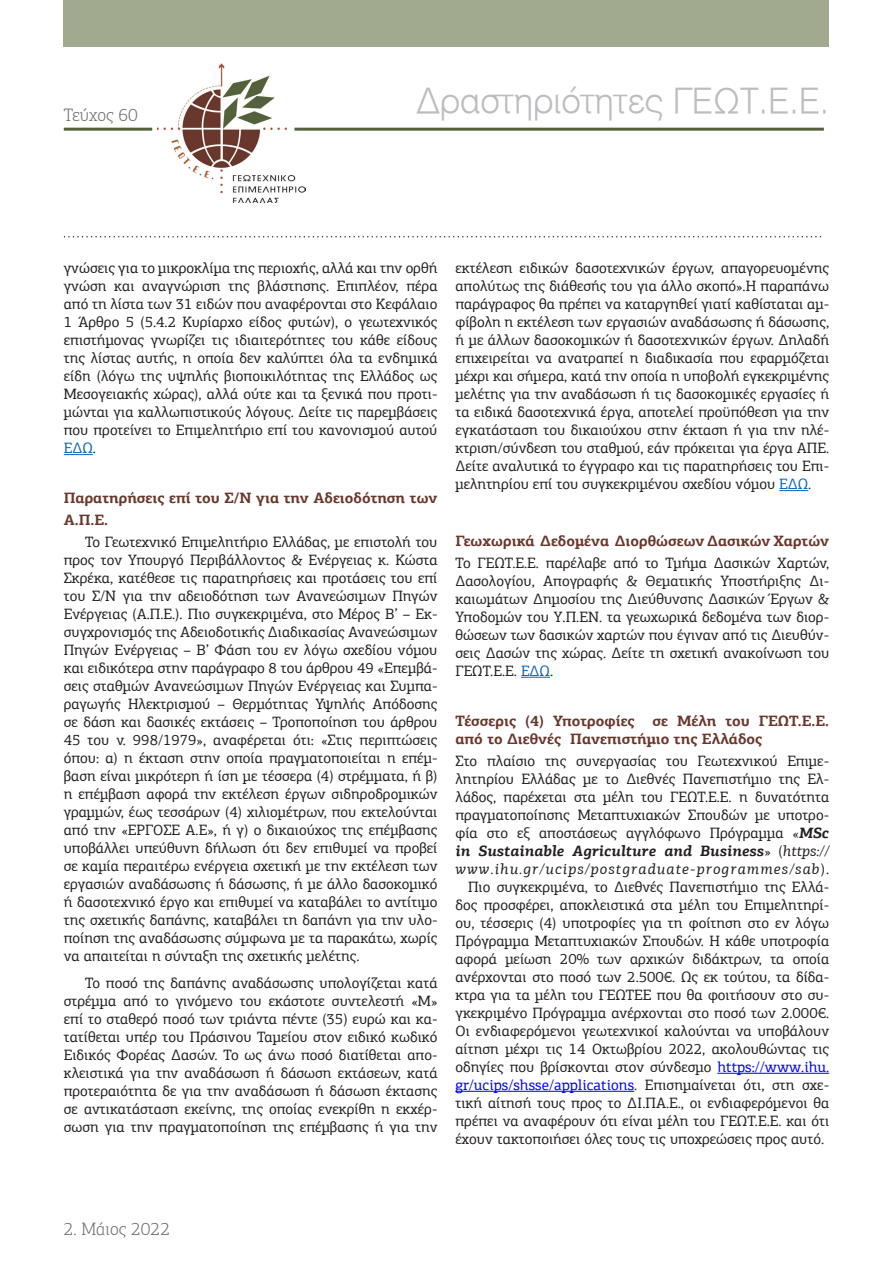
<style>
.page{position:relative;width:893px;height:1263px;background:#fff}
.page>*{position:absolute;margin:0;border:0;box-sizing:border-box;transform-origin:0 0}
.t1{font:34.5px "UN Helvetica Light Normal";color:#bcbdc0}
.t2{font:300 18px "PF Agora Slab Pro";color:#6c6d70}
.t3{font:15px/18px "PF Agora Slab Pro";color:#231f20;text-align:justify}
.t4{font:700 15px/21.6px "PF Agora Slab Pro";color:#69372b}
.t5{font:15px "PF Agora Slab Pro";color:#00f}
.t6{font:italic 15px "PF Agora Slab Pro";letter-spacing:.07em;color:#231f20}
.t7{font:italic 700 15px "PF Agora Slab Pro";color:#231f20}
.s1{color:#0563c1}
.s2{font-weight:700;font-style:italic}
.s3{font-weight:400;font-style:normal}
.s4{font-weight:400}
.s5{font-style:normal}
.s6{color:#00f}
.s7{color:#231f20}
</style>
<div class="page">
<img style="left:157px;top:64px;width:148px;height:139px">
<hr style="left:64px;top:128px;width:88px;height:3px;background:#55613c">
<hr style="left:294px;top:128px;width:530px;height:3px;background:#55613c">
<div style="left:64px;top:0;width:765px;height:47px;background:#a1aa8f"></div>
<svg style="left:65px;top:236px;width:756px;height:1px"></svg>
<svg style="left:64px;top:454px;width:29px;height:1px"></svg>
<svg style="left:779px;top:490px;width:29px;height:1px"></svg>
<svg style="left:521px;top:677px;width:29px;height:1px"></svg>
<hr style="left:717px;top:1073px;width:112px;height:1px;background:#00f">
<hr style="left:455px;top:1091px;width:179px;height:1px;background:#00f">
<p class="t2" style="left:64px;top:105px;width:76px">Τεύχος 60</p>
<p class="t1" style="left:417px;top:81px;width:414px">Δραστηριότητες ΓΕΩΤ.Ε.Ε.</p>
<p class="t3" style="left:64px;top:259px;width:375px">γνώσεις για το μικροκλίμα της περιοχής, αλλά και την ορθή γνώση και αναγνώριση της βλάστησης. Επιπλέον, πέρα από τη λίστα των 31 ειδών που αναφέρονται στο Κεφάλαιο 1 Άρθρο 5 (5.4.2 Κυρίαρχο είδος φυτών), ο γεωτεχνικός επιστήμονας γνωρίζει τις ιδιαιτερότητες του κάθε είδους της λίστας αυτής, η οποία δεν καλύπτει όλα τα ενδημικά είδη (λόγω της υψηλής βιοποικιλότητας της Ελλάδος ως Μεσογειακής χώρας), αλλά ούτε και τα ξενικά που προτι&shy;μώνται για καλλωπιστικούς λόγους. Δείτε τις παρεμβάσεις που προτείνει το Επιμελητήριο επί του κανονισμού αυτού <span class="s1">ΕΔΩ</span>.</p>
<p class="t4" style="left:64px;top:487px;width:375px">Παρατηρήσεις επί του Σ/Ν για την Αδειοδότηση των<br>Α.Π.Ε.</p>
<p class="t3" style="left:64px;top:533px;width:375px;text-indent:21px">Το Γεωτεχνικό Επιμελητήριο Ελλάδας, με επιστολή του προς τον Υπουργό Περιβάλλοντος &amp; Ενέργειας κ. Κώστα Σκρέκα, κατέθεσε τις παρατηρήσεις και προτάσεις του επί του Σ/Ν για την αδειοδότηση των Ανανεώσιμων Πηγών Ενέργειας (Α.Π.Ε.). Πιο συγκεκριμένα, στο Μέρος Β’ – Εκ&shy;συγχρονισμός της Αδειοδοτικής Διαδικασίας Ανανεώσιμων Πηγών Ενέργειας – Β’ Φάση του εν λόγω σχεδίου νόμου και ειδικότερα στην παράγραφο 8 του άρθρου 49 «Επεμβά&shy;σεις σταθμών Ανανεώσιμων Πηγών Ενέργειας και Συμπα&shy;ραγωγής Ηλεκτρισμού – Θερμότητας Υψηλής Απόδοσης σε δάση και δασικές εκτάσεις – Τροποποίηση του άρθρου 45 του ν. 998/1979», αναφέρεται ότι: «Στις περιπτώσεις όπου: α) η έκταση στην οποία πραγματοποιείται η επέμ&shy;βαση είναι μικρότερη ή ίση με τέσσερα (4) στρέμματα, ή β) η επέμβαση αφορά την εκτέλεση έργων σιδηροδρομικών γραμμών, έως τεσσάρων (4) χιλιομέτρων, που εκτελούνται από την «ΕΡΓΟΣΕ Α.Ε», ή γ) ο δικαιούχος της επέμβασης υποβάλλει υπεύθυνη δήλωση ότι δεν επιθυμεί να προβεί σε καμία περαιτέρω ενέργεια σχετική με την εκτέλεση των εργασιών αναδάσωσης ή δάσωσης, ή με άλλο δασοκομικό ή δασοτεχνικό έργο και επιθυμεί να καταβάλει το αντίτιμο της σχετικής δαπάνης, καταβάλει τη δαπάνη για την υλο&shy;ποίηση της αναδάσωσης σύμφωνα με τα παρακάτω, χωρίς να απαιτείται η σύνταξη της σχετικής μελέτης.</p>
<p class="t3" style="left:64px;top:974px;width:375px;text-indent:21px">Το ποσό της δαπάνης αναδάσωσης υπολογίζεται κατά στρέμμα από το γινόμενο του εκάστοτε συντελεστή «Μ» επί το σταθερό ποσό των τριάντα πέντε (35) ευρώ και κα&shy;τατίθεται υπέρ του Πράσινου Ταμείου στον ειδικό κωδικό Ειδικός Φορέας Δασών. Το ως άνω ποσό διατίθεται απο&shy;κλειστικά για την αναδάσωση ή δάσωση εκτάσεων, κατά προτεραιότητα δε για την αναδάσωση ή δάσωση έκτασης σε αντικατάσταση εκείνης, της οποίας ενεκρίθη η εκχέρ&shy;σωση για την πραγματοποίηση της επέμβασης ή για την</p>
<p class="t3" style="left:455px;top:259px;width:375px">εκτέλεση ειδικών δασοτεχνικών έργων, απαγορευομένης απολύτως της διάθεσής του για άλλο σκοπό».Η παραπάνω παράγραφος θα πρέπει να καταργηθεί γιατί καθίσταται αμ&shy;φίβολη η εκτέλεση των εργασιών αναδάσωσης ή δάσωσης, ή με άλλων δασοκομικών ή δασοτεχνικών έργων. Δηλαδή επιχειρείται να ανατραπεί η διαδικασία που εφαρμόζεται μέχρι και σήμερα, κατά την οποία η υποβολή εγκεκριμένης μελέτης για την αναδάσωση ή τις δασοκομικές εργασίες ή τα ειδικά δασοτεχνικά έργα, αποτελεί προϋπόθεση για την εγκατάσταση του δικαιούχου στην έκταση ή για την ηλέ&shy;κτριση/σύνδεση του σταθμού, εάν πρόκειται για έργα ΑΠΕ.<br>Δείτε αναλυτικά το έγγραφο και τις παρατηρήσεις του Επι&shy;μελητηρίου επί του συγκεκριμένου σχεδίου νόμου <span class="s1">ΕΔΩ</span>.</p>
<p class="t4" style="left:455px;top:529px;width:375px">Γεωχωρικά Δεδομένα Διορθώσεων Δασικών Χαρτών</p>
<p class="t3" style="left:455px;top:554px;width:375px">Το ΓΕΩΤ.Ε.Ε. παρέλαβε από το Τμήμα Δασικών Χαρτών, Δασολογίου, Απογραφής &amp; Θεματικής Υποστήριξης Δι&shy;καιωμάτων Δημοσίου της Διεύθυνσης Δασικών Έργων &amp; Υποδομών του Υ.Π.ΕΝ. τα γεωχωρικά δεδομένα των διορ&shy;θώσεων των δασικών χαρτών που έγιναν από τις Διευθύν&shy;σεις Δασών της χώρας. Δείτε τη σχετική ανακοίνωση του ΓΕΩΤ.Ε.Ε. <span class="s1">ΕΔΩ</span>.</p>
<p class="t4" style="left:455px;top:711px;width:375px;line-height:18px">Τέσσερις (4) Υποτροφίες σε Μέλη του ΓΕΩΤ.Ε.Ε. από το Διεθνές Πανεπιστήμιο της Ελλάδος</p>
<p class="t3" style="left:455px;top:752px;width:375px">Στο πλαίσιο της συνεργασίας του Γεωτεχνικού Επιμε-</p>
<p class="t3" style="left:455px;top:770px;width:375px">λητηρίου Ελλάδας με το Διεθνές Πανεπιστήμιο της Ελ-</p>
<p class="t3" style="left:455px;top:788px;width:375px">λάδος, παρέχεται στα μέλη του ΓΕΩΤ.Ε.Ε. η δυνατότητα</p>
<p class="t3" style="left:455px;top:806px;width:375px">πραγματοποίησης Μεταπτυχιακών Σπουδών με υποτρο-</p>
<p class="t3" style="left:455px;top:824px;width:375px">φία στο εξ αποστάσεως αγγλόφωνο Πρόγραμμα «<span class="s2">MSc</span></p>
<p class="t7" style="left:455px;top:841px;width:375px">in Sustainable Agriculture and Business<span class="s3">» (</span><span class="s4">https://</span></p>
<p class="t6" style="left:455px;top:860px;width:375px">www.ihu.gr/ucips/postgraduate-programmes/sab<span class="s5">).</span></p>
<p class="t3" style="left:468px;top:878px;width:363px">Πιο συγκεκριμένα, το Διεθνές Πανεπιστήμιο της Ελλά-</p>
<p class="t3" style="left:455px;top:896px;width:375px">δος προσφέρει, αποκλειστικά στα μέλη του Επιμελητηρί-</p>
<p class="t3" style="left:455px;top:914px;width:375px">ου, τέσσερις (4) υποτροφίες για τη φοίτηση στο εν λόγω</p>
<p class="t3" style="left:455px;top:932px;width:375px">Πρόγραμμα Μεταπτυχιακών Σπουδών. Η κάθε υποτροφία</p>
<p class="t3" style="left:455px;top:950px;width:375px">αφορά μείωση 20% των αρχικών διδάκτρων, τα οποία</p>
<p class="t3" style="left:455px;top:968px;width:375px">ανέρχονται στο ποσό των 2.500€. Ως εκ τούτου, τα δίδα-</p>
<p class="t3" style="left:455px;top:986px;width:375px">κτρα για τα μέλη του ΓΕΩΤΕΕ που θα φοιτήσουν στο συ-</p>
<p class="t3" style="left:455px;top:1004px;width:375px">γκεκριμένο Πρόγραμμα ανέρχονται στο ποσό των 2.000€.</p>
<p class="t3" style="left:455px;top:1022px;width:375px">Οι ενδιαφερόμενοι γεωτεχνικοί καλούνται να υποβάλουν</p>
<p class="t3" style="left:455px;top:1040px;width:375px">αίτηση μέχρι τις 14 Οκτωβρίου 2022, ακολουθώντας τις</p>
<p class="t3" style="left:455px;top:1058px;width:375px">οδηγίες που βρίσκονται στον σύνδεσμο <span class="s6">https://www.ihu.</span></p>
<p class="t5" style="left:455px;top:1076px;width:375px">gr/ucips/shsse/applications<span class="s7">. Επισημαίνεται ότι, στη σχε-</span></p>
<p class="t3" style="left:455px;top:1094px;width:375px">τική αίτησή τους προς το ΔΙ.ΠΑ.Ε., οι ενδιαφερόμενοι θα</p>
<p class="t3" style="left:455px;top:1112px;width:375px">πρέπει να αναφέρουν ότι είναι μέλη του ΓΕΩΤ.Ε.Ε. και ότι</p>
<p class="t3" style="left:455px;top:1130px;width:370px">έχουν τακτοποιήσει όλες τους τις υποχρεώσεις προς αυτό.</p>
<p class="t2" style="left:64px;top:1218px;width:108px">2. Μάιος 2022</p>
</div>
